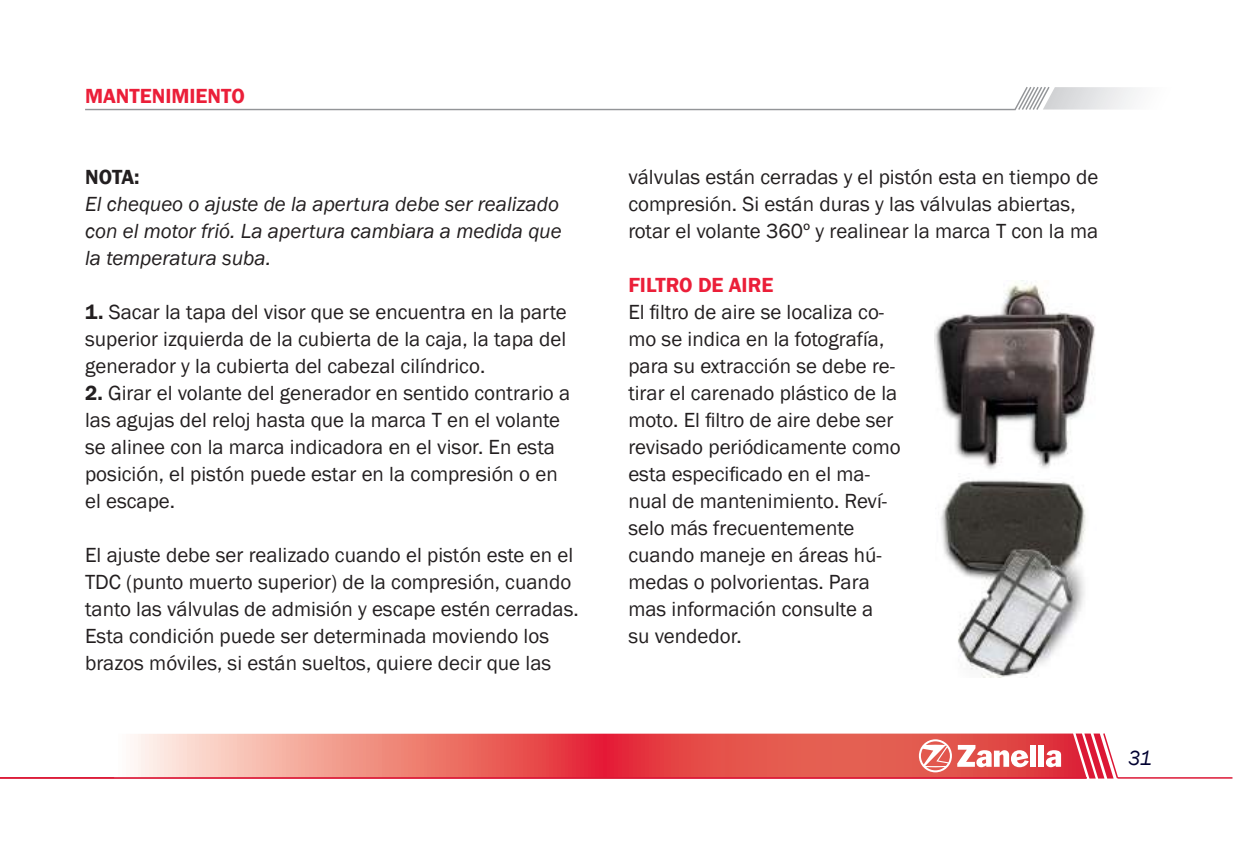
<style>
.page{position:relative;width:1234px;height:851px;background:#fff}
.page>*{position:absolute;margin:0;border:0;box-sizing:border-box;transform-origin:0 0}
.t1{font:21px/27px "Franklin Gothic";color:#231f20}
.t2{font:italic 21px/27px "Franklin Gothic";color:#231f20}
.t3{font:600 21px "Franklin Gothic";color:#eb1f39}
.t4{font:600 21px "Franklin Gothic";color:#231f20}
.t5{font:italic 21px "Franklin Gothic";color:#000030}
.s1{font-weight:600}
</style>
<div class="page">
<svg style="left:134px;top:733px;width:941px;height:44px;background:#eb736d"></svg>
<svg style="left:1075px;top:733px;width:158px;height:46px"></svg>
<hr style="left:0;top:777px;width:1086px;height:1px;background:#dc1735">
<svg style="left:1045px;top:750px;width:15px;height:17px"></svg>
<div style="left:1030px;top:744px;width:5px;height:22px;background:#fff"></div>
<div style="left:1038px;top:744px;width:5px;height:22px;background:#fff"></div>
<svg style="left:957px;top:744px;width:71px;height:23px"></svg>
<svg style="left:918px;top:739px;width:33px;height:33px"></svg>
<svg style="left:85px;top:87px;width:1053px;height:24px"></svg>
<img style="left:934px;top:282px;width:161px;height:187px">
<img style="left:941px;top:480px;width:145px;height:197px">
<p class="t3" style="left:85px;top:83px;width:161px">MANTENIMIENTO</p>
<p class="t4" style="left:85px;top:164px;width:56px">NOTA:</p>
<p class="t2" style="left:85px;top:191px;width:478px">El chequeo o ajuste de la apertura debe ser realizado con el motor frió. La apertura cambiara a medida que la temperatura suba.</p>
<p class="t1" style="left:85px;top:299px;width:483px;text-align:justify"><span class="s1">1.</span> Sacar la tapa del visor que se encuentra en la parte superior izquierda de la cubierta de la caja, la tapa del generador y la cubierta del cabezal cilíndrico.</p>
<p class="t1" style="left:85px;top:380px;width:486px"><span class="s1">2.</span> Girar el volante del generador en sentido contrario a las agujas del reloj hasta que la marca T en el volante se alinee con la marca indicadora en el visor. En esta posición, el pistón puede estar en la compresión o en el escape.</p>
<p class="t1" style="left:85px;top:542px;width:495px">El ajuste debe ser realizado cuando el pistón este en el TDC (punto muerto superior) de la compresión, cuando tanto las válvulas de admisión y escape estén cerradas.<br>Esta condición puede ser determinada moviendo los brazos móviles, si están sueltos, quiere decir que las</p>
<p class="t1" style="left:628px;top:164px;width:471px">válvulas están cerradas y el pistón esta en tiempo de compresión. Si están duras y las válvulas abiertas, rotar el volante 360º y realinear la marca T con la ma</p>
<p class="t3" style="left:628px;top:272px;width:147px">FILTRO DE AIRE</p>
<p class="t1" style="left:628px;top:299px;width:274px">El filtro de aire se localiza co&shy;mo se indica en la fotografía, para su extracción se debe re&shy;tirar el carenado plástico de la moto. El filtro de aire debe ser revisado periódicamente como esta especificado en el ma&shy;nual de mantenimiento. Reví&shy;selo más frecuentemente cuando maneje en áreas hú&shy;medas o polvorientas. Para mas información consulte a<br>su vendedor.</p>
<p class="t5" style="left:1127px;top:744px;width:25px">31</p>
</div>
